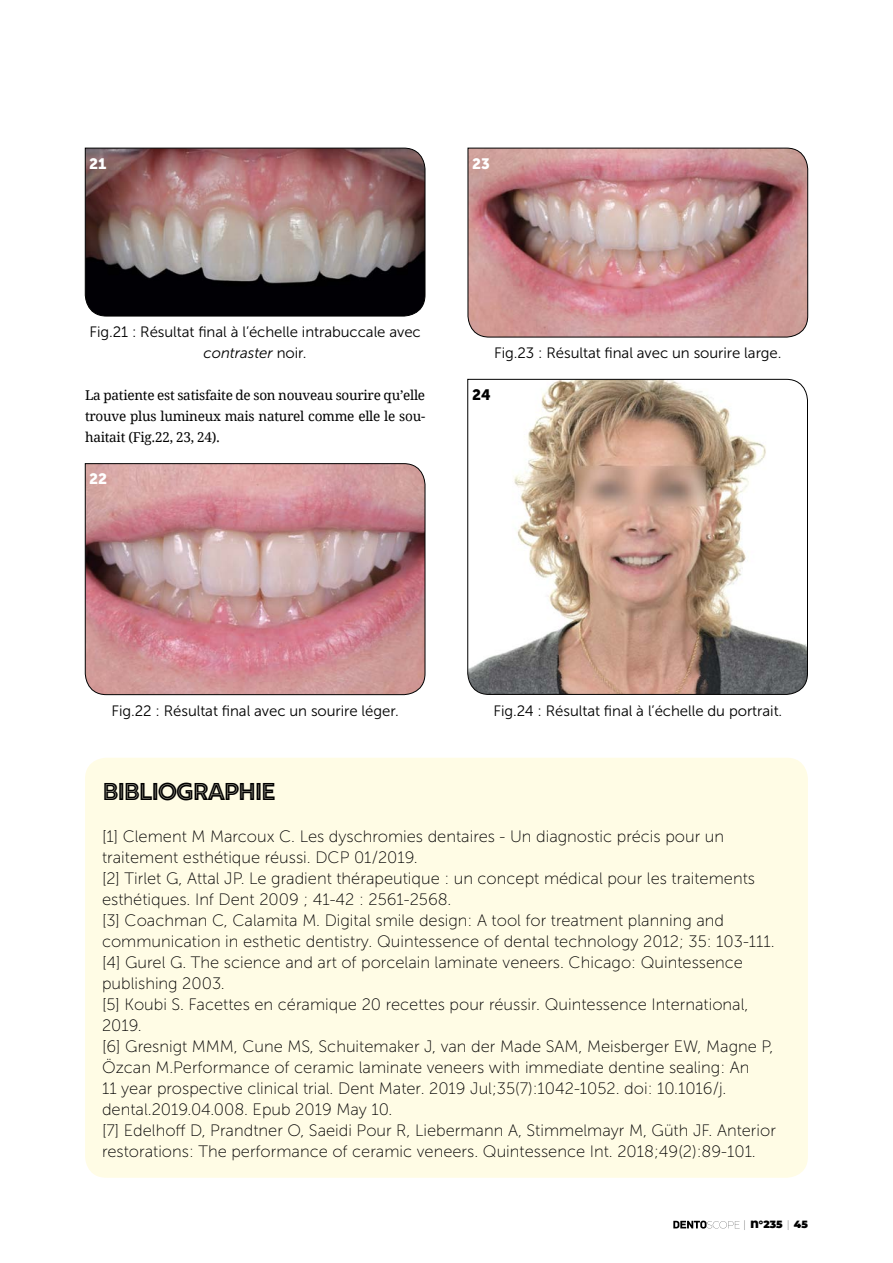
<style>
.page{position:relative;width:893px;height:1263px;background:#fff}
.page>*{position:absolute;margin:0;border:0;box-sizing:border-box;transform-origin:0 0}
.t1{font:27px "Rig Bold Inline Solo";letter-spacing:-.075em;color:#000}
.t2{font:16.5px/21px "Museo Sans 100";color:#000}
.t3{font:15px/21px "Museo Sans 300";letter-spacing:-.005em;color:#000;text-align:center}
.t4{font:15px "Museo Sans 900";color:#fff}
.t5{font:15px "Museo Sans 900";color:#000}
.t6{font:13.5px/21px "Droid Serif";letter-spacing:-.02em;color:#000;text-align:justify}
.t7{font:900 10.5px "Montserrat Alternates";color:#000}
.s1{font-style:italic}
.s2{font-family:"Montserrat";font-weight:100}
.s3{font-family:"Montserrat"}
</style>
<div class="page">
<img style="left:85px;top:148px;width:340px;height:168px">
<svg style="left:85px;top:463px;width:340px;height:232px;background:#c58e93"></svg>
<img style="left:467px;top:148px;width:341px;height:189px">
<svg style="left:467px;top:379px;width:341px;height:316px"></svg>
<div style="left:85px;top:758px;width:723px;height:420px;background:#fffce5;border-radius:21px"></div>
<svg style="left:673px;top:1220px;width:67px;height:8px"></svg>
<p class="t4" style="left:89px;top:155px;width:19px">21</p>
<p class="t4" style="left:472px;top:155px;width:19px">23</p>
<p class="t3" style="left:89px;top:322px;width:333px">Fig.21 : Résultat final à l’échelle intrabuccale avec <span class="s1">contraster</span> noir.</p>
<p class="t6" style="left:85px;top:385px;width:342px">La patiente est satisfaite de son nouveau sourire qu’elle trouve plus lumineux mais naturel comme elle le sou&shy;haitait (Fig.22, 23, 24).</p>
<p class="t4" style="left:89px;top:471px;width:20px">22</p>
<p class="t3" style="left:494px;top:343px;width:289px">Fig.23 : Résultat final avec un sourire large.</p>
<p class="t5" style="left:472px;top:387px;width:20px">24</p>
<p class="t3" style="left:111px;top:700px;width:289px">Fig.22 : Résultat final avec un sourire léger.</p>
<p class="t3" style="left:493px;top:700px;width:290px">Fig.24 : Résultat final à l’échelle du portrait.</p>
<h1 class="t1" style="left:102px;top:776px;width:176px">BIBLIOGRAPHIE</h1>
<p class="t2" style="left:102px;top:826px;width:675px">[1] Clement M Marcoux C. Les dyschromies dentaires - Un diagnostic précis pour un traitement esthétique réussi. DCP 01/2019.<br>[2] Tirlet G, Attal JP. Le gradient thérapeutique : un concept médical pour les traitements esthétiques. Inf Dent 2009 ; 41-42 : 2561-2568.<br>[3] Coachman C, Calamita M. Digital smile design: A tool for treatment planning and communication in esthetic dentistry. Quintessence of dental technology 2012; 35: 103-111. [4] Gurel G. The science and art of porcelain laminate veneers. Chicago: Quintessence publishing 2003.<br>[5] Koubi S. Facettes en céramique 20 recettes pour réussir. Quintessence International, 2019.<br>[6] Gresnigt MMM, Cune MS, Schuitemaker J, van der Made SAM, Meisberger EW, Magne P, Özcan M.Performance of ceramic laminate veneers with immediate dentine sealing: An<br>11 year prospective clinical trial. Dent Mater. 2019 Jul;35(7):1042-1052. doi: 10.1016/j. dental.2019.04.008. Epub 2019 May 10.<br>[7] Edelhoff D, Prandtner O, Saeidi Pour R, Liebermann A, Stimmelmayr M, Güth JF. Anterior restorations: The performance of ceramic veneers. Quintessence Int. 2018;49(2):89-101.</p>
<p class="t7" style="left:743px;top:1217px;width:66px"><span class="s2">|</span> N°235 <span class="s2">|</span> <span class="s3">45</span></p>
</div>
